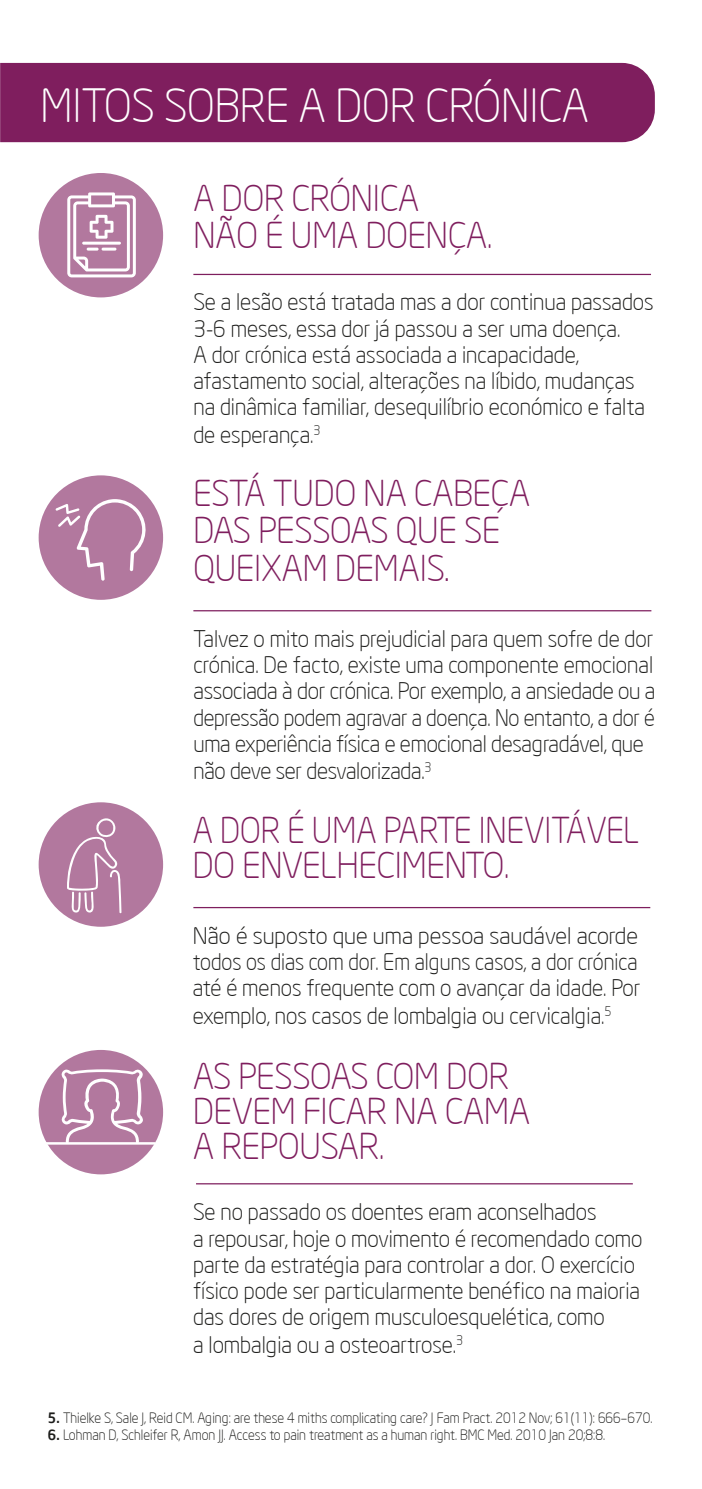
<style>
.page{position:relative;width:702px;height:1489px;background:#fff}
.page>*{position:absolute;margin:0;border:0;box-sizing:border-box;transform-origin:0 0}
.t1{font:300 45px "Neo Sans Intel";color:#fff}
.t2{font:300 35px/37.5px "Neo Sans Intel";color:#7f1e5e}
.t3{font:300 35px/35px "Neo Sans Intel";color:#7f1e5e;scale:.96 1}
.t4{font:300 22.5px/26.5px "Neo Sans Intel";color:#1d1d1b}
.t5{font:300 22.5px/26.8px "Neo Sans Intel";color:#1d1d1b;text-align:justify;scale:1.05 1}
.t6{font:300 14px "Neo Sans Intel";color:#1d1d1b}
.s1{font-weight:400;font-size:22.5px}
.s2{font-weight:500}
</style>
<div class="page">
<hr style="left:0;top:0;width:1px;height:1488px;background:#7f1e5e">
<div style="left:0;top:63px;width:654px;height:79px;background:#7f1e5e"></div>
<div style="left:39px;top:1049px;width:124px;height:125px;background:#b2789e;border-radius:50%"></div>
<svg style="left:61px;top:1069px;width:82px;height:73px"></svg>
<hr style="left:46px;top:1142px;width:109px;height:2px;background:#fff">
<hr style="left:196px;top:1183px;width:436px;height:1px;background:#7e1e5e">
<hr style="left:193px;top:906px;width:457px;height:2px;background:#7e1e5e">
<hr style="left:193px;top:274px;width:458px;height:1px;background:#7e1e5e">
<hr style="left:193px;top:610px;width:458px;height:1px;background:#7e1e5e">
<div style="left:39px;top:173px;width:124px;height:124px;background:#b2789e;border-radius:50%"></div>
<svg style="left:67px;top:192px;width:69px;height:85px"></svg>
<hr style="left:102px;top:247px;width:14px;height:3px;background:#fff">
<div style="left:39px;top:802px;width:124px;height:124px;background:#b2789e;border-radius:50%"></div>
<svg style="left:67px;top:818px;width:54px;height:95px"></svg>
<div style="left:39px;top:475px;width:124px;height:125px;background:#b2789e;border-radius:50%"></div>
<svg style="left:55px;top:499px;width:94px;height:81px"></svg>
<h1 class="t1" style="left:41px;top:79px;width:550px">MITOS SOBRE A DOR CRÓNICA</h1>
<h2 class="t2" style="left:193px;top:179px;width:300px">A DOR CRÓNICA<br>NÃO É UMA DOENÇA.</h2>
<p class="t4" style="left:193px;top:289px;width:462px">Se a lesão está tratada mas a dor continua passados 3-6 meses, essa dor já passou a ser uma doença.<br>A dor crónica está associada a incapacidade, afastamento social, alterações na líbido, mudanças na dinâmica familiar, desequilíbrio económico e falta de esperança.<sup>3</sup></p>
<h2 class="t2" style="left:193px;top:474px;width:338px">ESTÁ TUDO NA CABEÇA<br>DAS PESSOAS QUE SE<br>QUEIXAM DEMAIS<span class="s1">.</span></h2>
<p class="t4" style="left:193px;top:625px;width:463px">Talvez o mito mais prejudicial para quem sofre de dor crónica. De facto, existe uma componente emocional associada à dor crónica. Por exemplo, a ansiedade ou a depressão podem agravar a doença. No entanto, a dor é uma experiência física e emocional desagradável, que não deve ser desvalorizada.<sup>3</sup></p>
<h2 class="t3" style="left:193px;top:812px;width:466px">A DOR É UMA PARTE INEVITÁVEL<br>DO ENVELHECIMENTO.</h2>
<p class="t5" style="left:193px;top:922px;width:427px">Não é suposto que uma pessoa saudável acorde todos os dias com dor. Em alguns casos, a dor crónica até é menos frequente com o avançar da idade. Por exemplo, nos casos de lombalgia ou cervicalgia.<sup>5</sup></p>
<h2 class="t2" style="left:193px;top:1058px;width:338px;line-height:35px">AS PESSOAS COM DOR<br>DEVEM FICAR NA CAMA<br>A REPOUSAR.</h2>
<p class="t4" style="left:193px;top:1198px;width:451px">Se no passado os doentes eram aconselhados<br>a repousar, hoje o movimento é recomendado como parte da estratégia para controlar a dor. O exercício físico pode ser particularmente benéfico na maioria das dores de origem musculoesquelética, como<br>a lombalgia ou a osteoartrose.<sup>3</sup></p>
<p class="t6" style="left:48px;top:1409px;width:606px"><span class="s2">5.</span> Thielke S, Sale J, Reid CM. Aging: are these 4 miths complicating care? J Fam Pract. 2012 Nov; 61(11): 666–670.</p>
<p class="t6" style="left:48px;top:1426px;width:558px"><span class="s2">6.</span> Lohman D, Schleifer R, Amon JJ. Access to pain treatment as a human right. BMC Med. 2010 Jan 20;8:8.</p>
</div>
